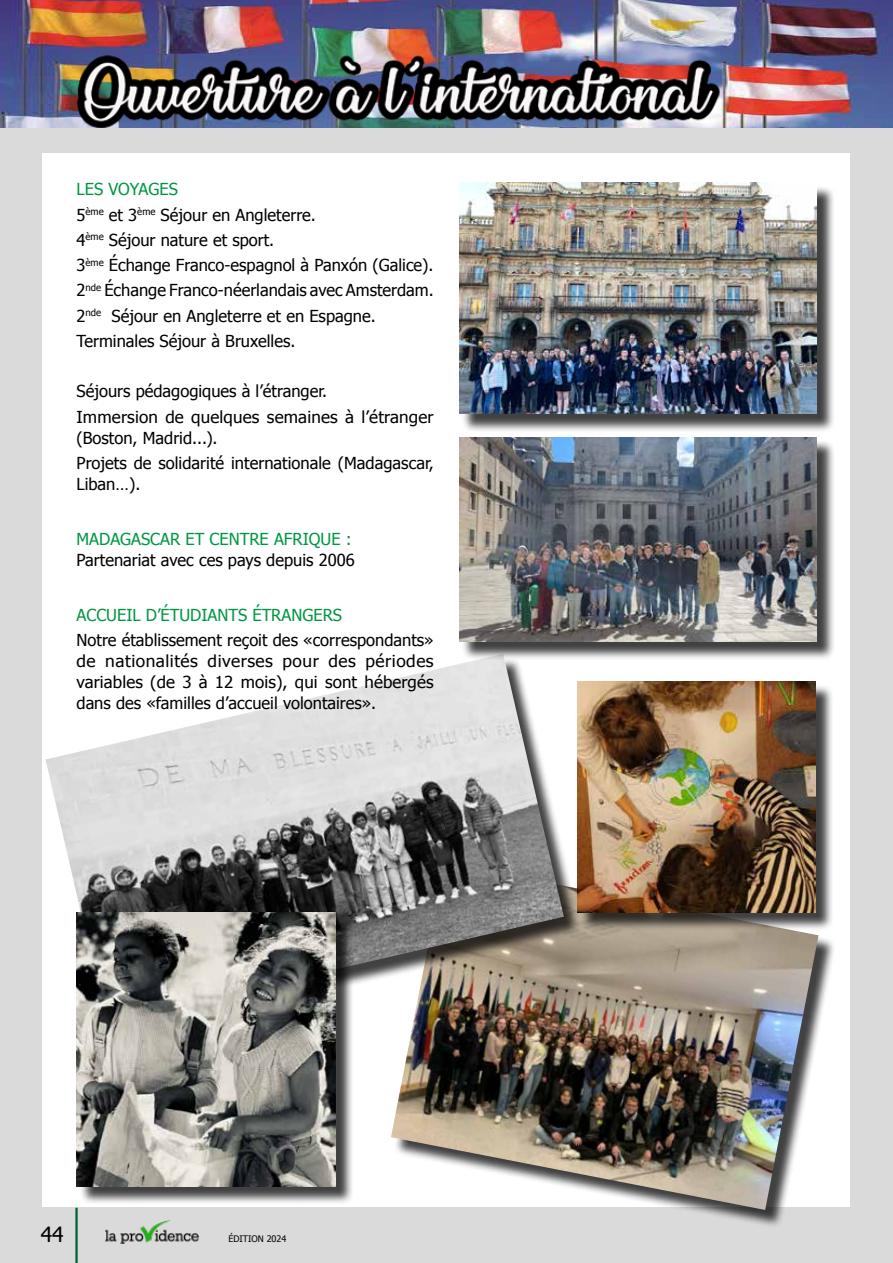
<style>
.page{position:relative;width:893px;height:1263px;background:#fff}
.page>*{position:absolute;margin:0;border:0;box-sizing:border-box;transform-origin:0 0}
.t1{font:21px "Tahoma";color:#000}
.t2{font:16.5px/25.2px "Tahoma";color:#000}
.t3{font:16.5px "Tahoma";color:#009641}
.t4{font:9px "Tahoma";color:#000}
.s1{color:#009641}
</style>
<div class="page">
<div style="left:0;top:128px;width:893px;height:1080px;background:#dadada"></div>
<div style="left:43px;top:153px;width:807px;height:1086px;background:#fff"></div>
<div style="left:0;top:1208px;width:893px;height:55px;background:#dadada"></div>
<hr style="left:75px;top:1208px;width:3px;height:55px;background:#006130">
<img style="left:105px;top:1220px;width:94px;height:24px">
<div style="left:394px;top:866px;width:443px;height:362px;background:#000;opacity:.75"></div>
<img style="left:391px;top:931px;width:427px;height:279px">
<div style="left:48px;top:657px;width:534px;height:383px;background:#000;opacity:.75"></div>
<img style="left:46px;top:657px;width:518px;height:365px">
<div style="left:461px;top:440px;width:374px;height:220px;background:#000;opacity:.75"></div>
<img style="left:459px;top:437px;width:357px;height:204px">
<div style="left:461px;top:185px;width:374px;height:247px;background:#000;opacity:.75"></div>
<img style="left:459px;top:183px;width:357px;height:231px">
<img style="left:873px;top:0;width:20px;height:128px">
<img style="left:0;top:0;width:873px;height:128px">
<div style="left:579px;top:684px;width:255px;height:247px;background:#000;opacity:.75"></div>
<img style="left:577px;top:681px;width:238px;height:231px">
<div style="left:79px;top:914px;width:276px;height:291px;background:#000;opacity:.75"></div>
<img style="left:77px;top:912px;width:259px;height:274px">
<p class="t2" style="left:77px;top:176px;width:359px"><span class="s1">LES VOYAGES<br></span>5<sup>ème</sup> et 3<sup>ème</sup> Séjour en Angleterre.<br>4<sup>ème</sup> Séjour nature et sport.<br>3<sup>ème</sup> Échange Franco-espagnol à Panxón (Galice).<br>2<sup>nde</sup> Échange Franco-néerlandais avec Amsterdam.<br>2<sup>nde</sup> Séjour en Angleterre et en Espagne.<br>Terminales Séjour à Bruxelles.</p>
<p class="t2" style="left:77px;top:378px;width:359px">Séjours pédagogiques à l’étranger.<br>Immersion de quelques semaines à l’étranger</p>
<p class="t2" style="left:77px;top:424px;width:359px">(Boston, Madrid...).<br>Projets de solidarité internationale (Madagascar,</p>
<p class="t2" style="left:77px;top:471px;width:65px">Liban…).</p>
<p class="t3" style="left:77px;top:528px;width:277px">MADAGASCAR ET CENTRE AFRIQUE :</p>
<p class="t2" style="left:77px;top:546px;width:280px">Partenariat avec ces pays depuis 2006</p>
<p class="t3" style="left:77px;top:603px;width:267px">ACCUEIL D’ÉTUDIANTS ÉTRANGERS</p>
<p class="t2" style="left:77px;top:628px;width:359px;line-height:21px;text-align:justify">Notre établissement reçoit des «correspondants» de nationalités diverses pour des périodes variables (de 3 à 12 mois), qui sont hébergés dans des «familles d’accueil volontaires».</p>
<p class="t1" style="left:41px;top:1220px;width:24px">44</p>
<p class="t4" style="left:228px;top:1232px;width:59px">ÉDITION 2024</p>
</div>
